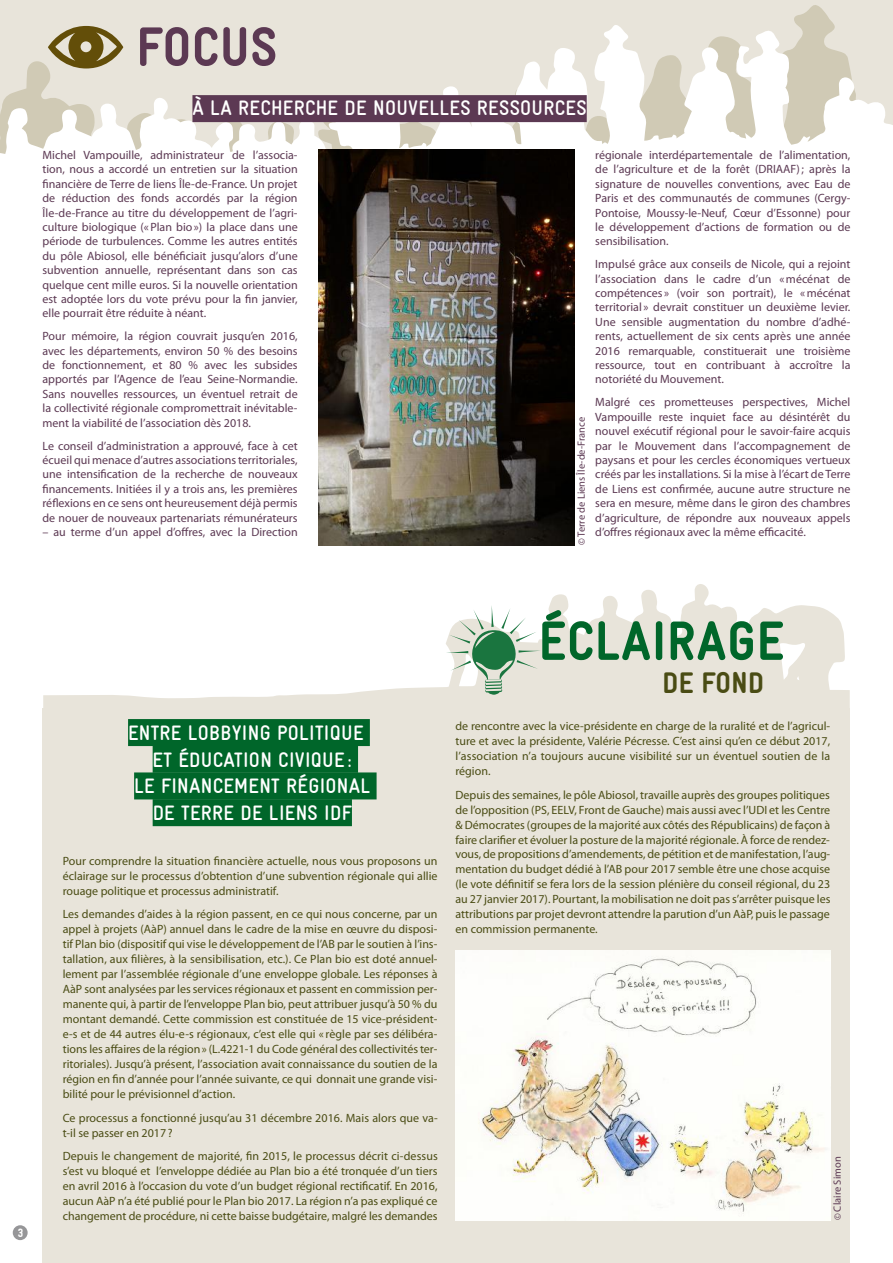
<style>
.page{position:relative;width:893px;height:1263px;background:#fff}
.page>*{position:absolute;margin:0;border:0;box-sizing:border-box;transform-origin:0 0}
.t1{font:900 condensed 55.5px "Gravur";letter-spacing:.015em;color:#00662a}
.t2{font:900 condensed 55.5px "Gravur";letter-spacing:.01em;color:#5c3953}
.t3{font:900 condensed 30px "Gravur";letter-spacing:.015em;color:#4a4c14}
.t4{font:700 condensed 21px/26.7px "Gravur";letter-spacing:.015em;color:#fff;text-align:center}
.t5{font:12px/15px "Myriad Pro";color:#4a4c14;text-align:justify}
.t6{font:12px/14.4px "Myriad Pro";color:#5c3953;text-align:justify}
.t7{font:900 condensed 12px "Gravur";color:#fff}
.t8{font:10.5px "Myriad Pro";color:#5c3953}
.s1{font-family:"Candara"}
</style>
<div class="page">
<div style="left:0;top:4px;width:893px;height:12px;background:#e8e4da"></div>
<div style="left:43px;top:709px;width:807px;height:554px;background:#e8e4da"></div>
<svg style="left:43px;top:584px;width:807px;height:243px;fill:#e8e4da"></svg>
<svg style="left:0;top:16px;width:893px;height:277px"></svg>
<svg style="left:197px;top:122px;width:240px;height:166px"></svg>
<svg style="left:48px;top:26px;width:75px;height:42px;background:#9d8f64"></svg>
<svg style="left:446px;top:605px;width:95px;height:90px"></svg>
<div style="left:13px;top:1225px;width:15px;height:15px;background:#969698;border-radius:50%"></div>
<img style="left:455px;top:951px;width:375px;height:269px">
<img style="left:319px;top:150px;width:255px;height:395px">
<div style="left:128px;top:719px;width:242px;height:27px;background:#00662a"></div>
<div style="left:153px;top:746px;width:205px;height:27px;background:#00662a"></div>
<div style="left:134px;top:772px;width:243px;height:27px;background:#00662a"></div>
<div style="left:153px;top:799px;width:199px;height:27px;background:#00662a"></div>
<div style="left:192px;top:95px;width:395px;height:27px;background:#5c3953"></div>
<h1 class="t2" style="left:136px;top:16px;width:142px">FOCUS</h1>
<h3 class="t4" style="left:192px;top:94px;width:396px">À LA RECHERCHE DE NOUVELLES RESSOURCES</h3>
<p class="t6" style="left:43px;top:147px;width:257px">Michel Vampouille, administrateur de l’associa&shy;tion, nous a accordé un entretien sur la situation financière de Terre de liens Île-de-France. Un projet de réduction des fonds accordés par la région Île-de-France au titre du développement de l’agri&shy;culture biologique («Plan bio») la place dans une période de turbulences. Comme les autres entités du pôle Abiosol, elle bénéficiait jusqu’alors d’une subvention annuelle, représentant dans son cas quelque cent mille euros. Si la nouvelle orientation est adoptée lors du vote prévu pour la fin janvier, elle pourrait être réduite à néant.</p>
<p class="t6" style="left:43px;top:329px;width:257px">Pour mémoire, la région couvrait jusqu’en 2016, avec les départements, environ 50 % des besoins de fonctionnement, et 80 % avec les subsides apportés par l’Agence de l’eau Seine-Normandie.<br>Sans nouvelles ressources, un éventuel retrait de la collectivité régionale compromettrait inévitable&shy;ment la viabilité de l’association dès 2018.</p>
<p class="t6" style="left:43px;top:438px;width:257px">Le conseil d’administration a approuvé, face à cet écueil qui menace d’autres associations territoriales, une intensification de la recherche de nouveaux financements. Initiées il y a trois ans, les premières réflexions en ce sens ont heureusement déjà permis de nouer de nouveaux partenariats rémunérateurs</p>
<p class="t6" style="left:43px;top:524px;width:257px">– au terme d’un appel d’offres, avec la Direction</p>
<p class="t8" style="left:575px;top:545px;width:130px;rotate:-90deg"><span class="s1">©</span> Terre de Liens Île-de-France</p>
<p class="t6" style="left:595px;top:147px;width:257px">régionale interdépartementale de l’alimentation, de l’agriculture et de la forêt (DRIAAF); après la signature de nouvelles conventions, avec Eau de Paris et des communautés de communes (Cergy-Pontoise, Moussy-le-Neuf, Cœur d’Essonne) pour le développement d’actions de formation ou de sensibilisation.</p>
<p class="t6" style="left:595px;top:257px;width:257px">Impulsé grâce aux conseils de Nicole, qui a rejoint l’association dans le cadre d’un «mécénat de compétences » (voir son portrait), le «mécénat territorial » devrait constituer un deuxième levier.<br>Une sensible augmentation du nombre d’adhé&shy;rents, actuellement de six cents après une année 2016 remarquable, constituerait une troisième ressource, tout en contribuant à accroître la notoriété du Mouvement.</p>
<p class="t6" style="left:595px;top:395px;width:257px">Malgré ces prometteuses perspectives, Michel Vampouille reste inquiet face au désintérêt du nouvel exécutif régional pour le savoir-faire acquis par le Mouvement dans l’accompagnement de paysans et pour les cercles économiques vertueux créés par les installations. Si la mise à l’écart de Terre de Liens est confirmée, aucune autre structure ne sera en mesure, même dans le giron des chambres d’agriculture, de répondre aux nouveaux appels d’offres régionaux avec la même efficacité.</p>
<p class="t7" style="left:18px;top:1226px;width:7px">3</p>
<h3 class="t4" style="left:128px;top:719px;width:244px">ENTRE LOBBYING POLITIQUE<br>ET ÉDUCATION CIVIQUE :<br>LE FINANCEMENT RÉGIONAL<br>DE TERRE DE LIENS IDF</h3>
<p class="t5" style="left:63px;top:853px;width:376px">Pour comprendre la situation financière actuelle, nous vous proposons un éclairage sur le processus d’obtention d’une subvention régionale qui allie rouage politique et processus administratif.</p>
<p class="t5" style="left:63px;top:907px;width:376px">Les demandes d’aides à la région passent, en ce qui nous concerne, par un appel à projets (AàP) annuel dans le cadre de la mise en œuvre du disposi&shy;tif Plan bio (dispositif qui vise le développement de l’AB par le soutien à l’ins&shy;tallation, aux filières, à la sensibilisation, etc.). Ce Plan bio est doté annuel&shy;lement par l’assemblée régionale d’une enveloppe globale. Les réponses à AàP sont analysées par les services régionaux et passent en commission per&shy;manente qui, à partir de l’enveloppe Plan bio, peut attribuer jusqu’à 50 % du montant demandé. Cette commission est constituée de 15 vice-président&shy;e-s et de 44 autres élu-e-s régionaux, c’est elle qui « règle par ses délibéra&shy;tions les affaires de la région» (L.4221-1 du Code général des collectivités ter&shy;ritoriales). Jusqu’à présent, l’association avait connaissance du soutien de la région en fin d’année pour l’année suivante, ce qui donnait une grande visi&shy;bilité pour le prévisionnel d’action.</p>
<p class="t5" style="left:63px;top:1110px;width:376px">Ce processus a fonctionné jusqu’au 31 décembre 2016. Mais alors que va&shy;t-il se passer en 2017?</p>
<p class="t5" style="left:63px;top:1149px;width:377px">Depuis le changement de majorité, fin 2015, le processus décrit ci-dessus s’est vu bloqué et l’enveloppe dédiée au Plan bio a été tronquée d’un tiers en avril 2016 à l’occasion du vote d’un budget régional rectificatif. En 2016, aucun AàP n’a été publié pour le Plan bio 2017. La région n’a pas expliqué ce changement de procédure, ni cette baisse budgétaire, malgré les demandes</p>
<h1 class="t1" style="left:539px;top:610px;width:247px">ÉCLAIRAGE</h1>
<h2 class="t3" style="left:662px;top:666px;width:103px">DE FOND</h2>
<p class="t5" style="left:455px;top:718px;width:376px">de rencontre avec la vice-présidente en charge de la ruralité et de l’agricul&shy;ture et avec la présidente, Valérie Pécresse. C’est ainsi qu’en ce début 2017, l’association n’a toujours aucune visibilité sur un éventuel soutien de la région.</p>
<p class="t5" style="left:455px;top:787px;width:376px">Depuis des semaines, le pôle Abiosol, travaille auprès des groupes politiques de l’opposition (PS, EELV, Front de Gauche) mais aussi avec l’UDI et les Centre &amp; Démocrates (groupes de la majorité aux côtés des Républicains) de façon à faire clarifier et évoluer la posture de la majorité régionale. À force de rendez&shy;vous, de propositions d’amendements, de pétition et de manifestation, l’aug&shy;mentation du budget dédié à l’AB pour 2017 semble être une chose acquise (le vote définitif se fera lors de la session plénière du conseil régional, du 23 au 27 janvier 2017). Pourtant, la mobilisation ne doit pas s’arrêter puisque les attributions par projet devront attendre la parution d’un AàP, puis le passage en commission permanente.</p>
<p class="t8" style="left:831px;top:1220px;width:65px;rotate:-90deg"><span class="s1">©</span> Claire Simon</p>
</div>
